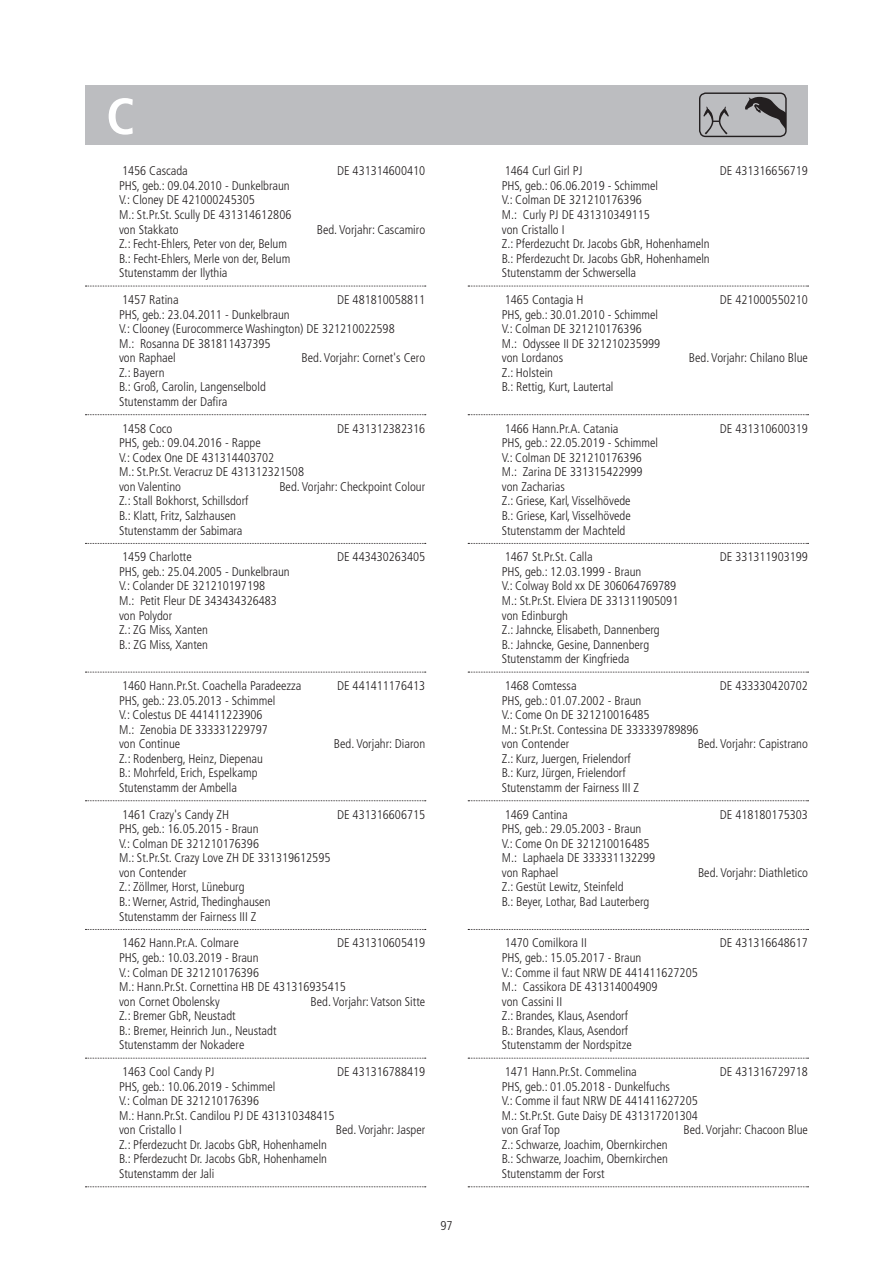
<style>
.page{position:relative;width:893px;height:1263px;background:#fff}
.page>*{position:absolute;margin:0;border:0;box-sizing:border-box;transform-origin:0 0}
.t1{font:700 condensed 51px "Frutiger LT Pro";color:#fff}
.t2{font:300 condensed 12.75px "Frutiger LT Pro";color:#231f20}
.t3{font:300 condensed 12.6px/14.5px "Frutiger LT Pro";color:#231f20}
</style>
<div class="page">
<div style="left:85px;top:85px;width:723px;height:60px;background:#bcbdc0"></div>
<svg style="left:699px;top:92px;width:88px;height:46px"></svg>
<svg style="left:468px;top:286px;width:340px;height:1px"></svg>
<svg style="left:468px;top:414px;width:340px;height:1px"></svg>
<svg style="left:468px;top:543px;width:340px;height:1px"></svg>
<svg style="left:468px;top:672px;width:340px;height:1px"></svg>
<svg style="left:468px;top:800px;width:340px;height:1px"></svg>
<svg style="left:468px;top:929px;width:340px;height:1px"></svg>
<svg style="left:468px;top:1058px;width:340px;height:1px"></svg>
<svg style="left:468px;top:1186px;width:340px;height:1px"></svg>
<svg style="left:85px;top:286px;width:341px;height:1px"></svg>
<svg style="left:85px;top:414px;width:341px;height:1px"></svg>
<svg style="left:85px;top:543px;width:341px;height:1px"></svg>
<svg style="left:85px;top:672px;width:341px;height:1px"></svg>
<svg style="left:85px;top:800px;width:341px;height:1px"></svg>
<svg style="left:85px;top:929px;width:341px;height:1px"></svg>
<svg style="left:85px;top:1058px;width:341px;height:1px"></svg>
<svg style="left:85px;top:1186px;width:341px;height:1px"></svg>
<h1 class="t1" style="left:106px;top:86px;width:30px">C</h1>
<p class="t3" style="left:122px;top:164px;width:67px">1456 Cascada</p>
<p class="t3" style="left:337px;top:164px;width:90px">DE 431314600410</p>
<p class="t3" style="left:119px;top:178px;width:174px">PHS, geb.: 09.04.2010 - Dunkelbraun<br>V.: Cloney DE 421000245305<br>M.: St.Pr.St. Scully DE 431314612806 von Stakkato</p>
<p class="t3" style="left:317px;top:222px;width:110px">Bed. Vorjahr: Cascamiro</p>
<p class="t3" style="left:119px;top:237px;width:173px">Z.: Fecht-Ehlers, Peter von der, Belum<br>B.: Fecht-Ehlers, Merle von der, Belum<br>Stutenstamm der Ilythia</p>
<p class="t3" style="left:122px;top:292px;width:58px">1457 Ratina</p>
<p class="t3" style="left:337px;top:292px;width:90px">DE 481810058811</p>
<p class="t3" style="left:119px;top:307px;width:277px">PHS, geb.: 23.04.2011 - Dunkelbraun<br>V.: Clooney (Eurocommerce Washington) DE 321210022598<br>M.: Rosanna DE 381811437395<br>von Raphael</p>
<p class="t3" style="left:302px;top:351px;width:125px">Bed. Vorjahr: Cornet's Cero</p>
<p class="t3" style="left:119px;top:365px;width:148px">Z.: Bayern<br>B.: Groß, Carolin, Langenselbold<br>Stutenstamm der Dafira</p>
<p class="t3" style="left:122px;top:421px;width:52px">1458 Coco</p>
<p class="t3" style="left:337px;top:421px;width:90px">DE 431312382316</p>
<p class="t3" style="left:119px;top:436px;width:186px">PHS, geb.: 09.04.2016 - Rappe<br>V.: Codex One DE 431314403702<br>M.: St.Pr.St. Veracruz DE 431312321508 von Valentino</p>
<p class="t3" style="left:279px;top:479px;width:147px">Bed. Vorjahr: Checkpoint Colour</p>
<p class="t3" style="left:119px;top:494px;width:131px">Z.: Stall Bokhorst, Schillsdorf<br>B.: Klatt, Fritz, Salzhausen<br>Stutenstamm der Sabimara</p>
<p class="t3" style="left:122px;top:550px;width:71px">1459 Charlotte</p>
<p class="t3" style="left:337px;top:550px;width:90px">DE 443430263405</p>
<p class="t3" style="left:119px;top:564px;width:172px">PHS, geb.: 25.04.2005 - Dunkelbraun<br>V.: Colander DE 321210197198<br>M.: Petit Fleur DE 343434326483 von Polydor<br>Z.: ZG Miss, Xanten<br>B.: ZG Miss, Xanten</p>
<p class="t3" style="left:122px;top:678px;width:181px">1460 Hann.Pr.St. Coachella Paradeezza</p>
<p class="t3" style="left:337px;top:678px;width:90px">DE 441411176413</p>
<p class="t3" style="left:119px;top:693px;width:158px">PHS, geb.: 23.05.2013 - Schimmel<br>V.: Colestus DE 441411223906<br>M.: Zenobia DE 333331229797 von Continue</p>
<p class="t3" style="left:334px;top:737px;width:93px">Bed. Vorjahr: Diaron</p>
<p class="t3" style="left:119px;top:751px;width:145px">Z.: Rodenberg, Heinz, Diepenau<br>B.: Mohrfeld, Erich, Espelkamp<br>Stutenstamm der Ambella</p>
<p class="t3" style="left:122px;top:807px;width:108px">1461 Crazy's Candy ZH</p>
<p class="t3" style="left:337px;top:807px;width:90px">DE 431316606715</p>
<p class="t3" style="left:119px;top:822px;width:213px">PHS, geb.: 16.05.2015 - Braun<br>V.: Colman DE 321210176396<br>M.: St.Pr.St. Crazy Love ZH DE 331319612595 von Contender<br>Z.: Zöllmer, Horst, Lüneburg<br>B.: Werner, Astrid, Thedinghausen<br>Stutenstamm der Fairness III Z</p>
<p class="t3" style="left:122px;top:936px;width:118px">1462 Hann.Pr.A. Colmare</p>
<p class="t3" style="left:337px;top:936px;width:90px">DE 431310605419</p>
<p class="t3" style="left:119px;top:950px;width:228px">PHS, geb.: 10.03.2019 - Braun<br>V.: Colman DE 321210176396<br>M.: Hann.Pr.St. Cornettina HB DE 431316935415 von Cornet Obolensky</p>
<p class="t3" style="left:310px;top:994px;width:116px">Bed. Vorjahr: Vatson Sitte</p>
<p class="t3" style="left:119px;top:1009px;width:159px">Z.: Bremer GbR, Neustadt<br>B.: Bremer, Heinrich Jun., Neustadt<br>Stutenstamm der Nokadere</p>
<p class="t3" style="left:122px;top:1064px;width:94px">1463 Cool Candy PJ</p>
<p class="t3" style="left:337px;top:1064px;width:90px">DE 431316788419</p>
<p class="t3" style="left:119px;top:1079px;width:217px">PHS, geb.: 10.06.2019 - Schimmel<br>V.: Colman DE 321210176396<br>M.: Hann.Pr.St. Candilou PJ DE 431310348415 von Cristallo I</p>
<p class="t3" style="left:336px;top:1123px;width:91px">Bed. Vorjahr: Jasper</p>
<p class="t3" style="left:119px;top:1137px;width:209px;text-align:justify">Z.: Pferdezucht Dr. Jacobs GbR, Hohenhameln B.: Pferdezucht Dr. Jacobs GbR, Hohenhameln Stutenstamm der Jali</p>
<p class="t2" style="left:440px;top:1219px;width:14px">97</p>
<p class="t3" style="left:505px;top:164px;width:79px">1464 Curl Girl PJ</p>
<p class="t3" style="left:720px;top:164px;width:90px">DE 431316656719</p>
<p class="t3" style="left:502px;top:178px;width:209px">PHS, geb.: 06.06.2019 - Schimmel<br>V.: Colman DE 321210176396<br>M.: Curly PJ DE 431310349115<br>von Cristallo I<br>Z.: Pferdezucht Dr. Jacobs GbR, Hohenhameln<br>B.: Pferdezucht Dr. Jacobs GbR, Hohenhameln<br>Stutenstamm der Schwersella</p>
<p class="t3" style="left:505px;top:292px;width:80px">1465 Contagia H</p>
<p class="t3" style="left:720px;top:292px;width:90px">DE 421000550210</p>
<p class="t3" style="left:502px;top:307px;width:160px">PHS, geb.: 30.01.2010 - Schimmel<br>V.: Colman DE 321210176396<br>M.: Odyssee II DE 321210235999 von Lordanos</p>
<p class="t3" style="left:689px;top:351px;width:121px">Bed. Vorjahr: Chilano Blue</p>
<p class="t3" style="left:502px;top:365px;width:113px">Z.: Holstein<br>B.: Rettig, Kurt, Lautertal</p>
<p class="t3" style="left:505px;top:421px;width:115px">1466 Hann.Pr.A. Catania</p>
<p class="t3" style="left:720px;top:421px;width:90px">DE 431310600319</p>
<p class="t3" style="left:502px;top:436px;width:158px">PHS, geb.: 22.05.2019 - Schimmel<br>V.: Colman DE 321210176396<br>M.: Zarina DE 331315422999 von Zacharias<br>Z.: Griese, Karl, Visselhövede<br>B.: Griese, Karl, Visselhövede<br>Stutenstamm der Machteld</p>
<p class="t3" style="left:505px;top:550px;width:89px">1467 St.Pr.St. Calla</p>
<p class="t3" style="left:720px;top:550px;width:90px">DE 331311903199</p>
<p class="t3" style="left:502px;top:564px;width:178px">PHS, geb.: 12.03.1999 - Braun<br>V.: Colway Bold xx DE 306064769789<br>M.: St.Pr.St. Elviera DE 331311905091 von Edinburgh<br>Z.: Jahncke, Elisabeth, Dannenberg<br>B.: Jahncke, Gesine, Dannenberg<br>Stutenstamm der Kingfrieda</p>
<p class="t3" style="left:505px;top:678px;width:73px">1468 Comtessa</p>
<p class="t3" style="left:720px;top:678px;width:90px">DE 433330420702</p>
<p class="t3" style="left:502px;top:693px;width:198px">PHS, geb.: 01.07.2002 - Braun<br>V.: Come On DE 321210016485<br>M.: St.Pr.St. Contessina DE 333339789896 von Contender</p>
<p class="t3" style="left:698px;top:737px;width:112px">Bed. Vorjahr: Capistrano</p>
<p class="t3" style="left:502px;top:751px;width:139px">Z.: Kurz, Juergen, Frielendorf<br>B.: Kurz, Jürgen, Frielendorf<br>Stutenstamm der Fairness III Z</p>
<p class="t3" style="left:505px;top:807px;width:64px">1469 Cantina</p>
<p class="t3" style="left:720px;top:807px;width:90px">DE 418180175303</p>
<p class="t3" style="left:502px;top:822px;width:155px">PHS, geb.: 29.05.2003 - Braun<br>V.: Come On DE 321210016485<br>M.: Laphaela DE 333331132299 von Raphael</p>
<p class="t3" style="left:698px;top:865px;width:111px">Bed. Vorjahr: Diathletico</p>
<p class="t3" style="left:502px;top:880px;width:149px">Z.: Gestüt Lewitz, Steinfeld<br>B.: Beyer, Lothar, Bad Lauterberg</p>
<p class="t3" style="left:505px;top:936px;width:84px">1470 Comilkora II</p>
<p class="t3" style="left:720px;top:936px;width:90px">DE 431316648617</p>
<p class="t3" style="left:502px;top:950px;width:198px">PHS, geb.: 15.05.2017 - Braun<br>V.: Comme il faut NRW DE 441411627205<br>M.: Cassikora DE 431314004909<br>von Cassini II<br>Z.: Brandes, Klaus, Asendorf<br>B.: Brandes, Klaus, Asendorf<br>Stutenstamm der Nordspitze</p>
<p class="t3" style="left:505px;top:1064px;width:134px">1471 Hann.Pr.St. Commelina</p>
<p class="t3" style="left:720px;top:1064px;width:90px">DE 431316729718</p>
<p class="t3" style="left:502px;top:1079px;width:198px">PHS, geb.: 01.05.2018 - Dunkelfuchs<br>V.: Comme il faut NRW DE 441411627205<br>M.: St.Pr.St. Gute Daisy DE 431317201304 von Graf Top</p>
<p class="t3" style="left:683px;top:1123px;width:126px">Bed. Vorjahr: Chacoon Blue</p>
<p class="t3" style="left:502px;top:1137px;width:168px;text-align:justify">Z.: Schwarze, Joachim, Obernkirchen B.: Schwarze, Joachim, Obernkirchen Stutenstamm der Forst</p>
</div>
